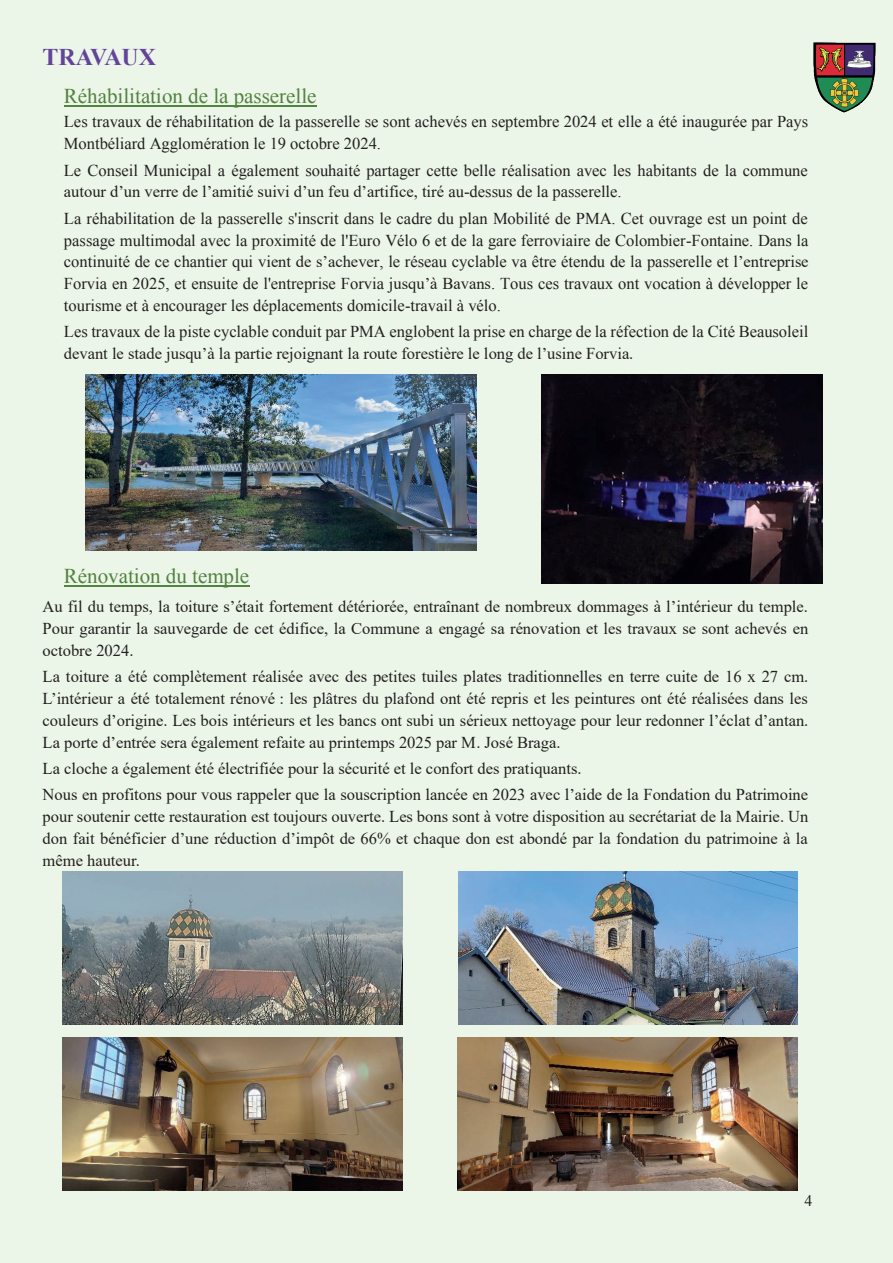
<style>
.page{position:relative;width:893px;height:1263px;background:#ecf6e8}
.page>*{position:absolute;margin:0;border:0;box-sizing:border-box;transform-origin:0 0}
.t1{font:700 24px "Times New Roman";color:#64439b}
.t2{font:21px "Times New Roman";color:#51823f}
.t3{font:16.5px/21.9px "Times New Roman";color:#231f20}
.t4{font:15.9px "Times New Roman";color:#231f20}
</style>
<div class="page">
<hr style="left:64px;top:105px;width:252px;height:1px;background:#51823f">
<hr style="left:64px;top:585px;width:185px;height:1px;background:#51823f">
<img style="left:813px;top:43px;width:63px;height:70px">
<img style="left:85px;top:375px;width:392px;height:176px">
<img style="left:542px;top:375px;width:280px;height:208px">
<img style="left:458px;top:871px;width:340px;height:153px">
<img style="left:63px;top:871px;width:340px;height:153px">
<img style="left:63px;top:1037px;width:340px;height:153px">
<img style="left:457px;top:1037px;width:340px;height:153px">
<h1 class="t1" style="left:43px;top:39px;width:115px">TRAVAUX</h1>
<p class="t2" style="left:64px;top:82px;width:254px">Réhabilitation de la passerelle</p>
<p class="t3" style="left:64px;top:111px;width:746px">Les travaux de réhabilitation de la passerelle se sont achevés en septembre 2024 et elle a été inaugurée par Pays<br>Montbéliard Agglomération le 19 octobre 2024.</p>
<p class="t3" style="left:64px;top:159px;width:745px">Le Conseil Municipal a également souhaité partager cette belle réalisation avec les habitants de la commune autour d’un verre de l’amitié suivi d’un feu d’artifice, tiré au-dessus de la passerelle.</p>
<p class="t3" style="left:64px;top:207px;width:746px;text-align:justify">La réhabilitation de la passerelle s'inscrit dans le cadre du plan Mobilité de PMA. Cet ouvrage est un point de passage multimodal avec la proximité de l'Euro Vélo 6 et de la gare ferroviaire de Colombier-Fontaine. Dans la continuité de ce chantier qui vient de s’achever, le réseau cyclable va être étendu de la passerelle et l’entreprise Forvia en 2025, et ensuite de l'entreprise Forvia jusqu’à Bavans. Tous ces travaux ont vocation à développer le tourisme et à encourager les déplacements domicile-travail à vélo.</p>
<p class="t3" style="left:64px;top:321px;width:746px">Les travaux de la piste cyclable conduit par PMA englobent la prise en charge de la réfection de la Cité Beausoleil devant le stade jusqu’à la partie rejoignant la route forestière le long de l’usine Forvia.</p>
<p class="t2" style="left:64px;top:562px;width:187px">Rénovation du temple</p>
<p class="t3" style="left:43px;top:595px;width:767px;text-align:justify">Au fil du temps, la toiture s’était fortement détériorée, entraînant de nombreux dommages à l’intérieur du temple.<br>Pour garantir la sauvegarde de cet édifice, la Commune a engagé sa rénovation et les travaux se sont achevés en octobre 2024.</p>
<p class="t3" style="left:43px;top:665px;width:767px;text-align:justify">La toiture a été complètement réalisée avec des petites tuiles plates traditionnelles en terre cuite de 16 x 27 cm.<br>L’intérieur a été totalement rénové : les plâtres du plafond ont été repris et les peintures ont été réalisées dans les couleurs d’origine. Les bois intérieurs et les bancs ont subi un sérieux nettoyage pour leur redonner l’éclat d’antan.<br>La porte d’entrée sera également refaite au printemps 2025 par M. José Braga.</p>
<p class="t3" style="left:43px;top:755px;width:767px;line-height:26.2px">La cloche a également été électrifiée pour la sécurité et le confort des pratiquants.<br>Nous en profitons pour vous rappeler que la souscription lancée en 2023 avec l’aide de la Fondation du Patrimoine</p>
<p class="t3" style="left:43px;top:805px;width:767px;text-align:justify">pour soutenir cette restauration est toujours ouverte. Les bons sont à votre disposition au secrétariat de la Mairie. Un don fait bénéficier d’une réduction d’impôt de 66% et chaque don est abondé par la fondation du patrimoine à la même hauteur.</p>
<p class="t4" style="left:804px;top:1190px;width:9px">4</p>
</div>
